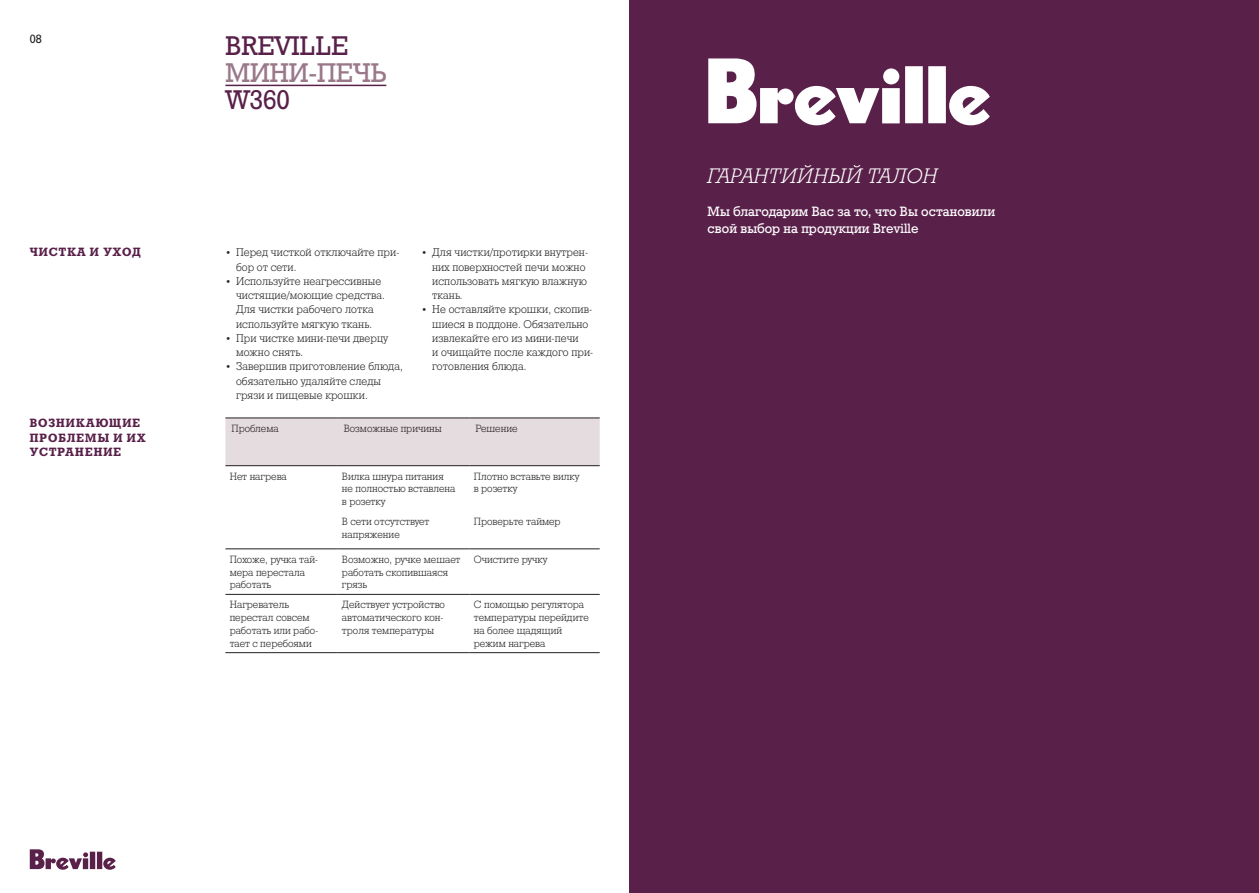
<style>
.page{position:relative;width:1259px;height:893px;background:#fff}
.page>*{position:absolute;margin:0;border:0;box-sizing:border-box;transform-origin:0 0}
.t1{font:27px "Geo Slb 712 Medium CBT";color:#592049}
.t2{font:27px "Geo Slb 712 Medium CBT";color:#997889}
.t3{font:italic 21px "Geo Slb 712 Light CBT";letter-spacing:.005em;color:#fff}
.t4{font:13.5px/16.5px "Geo Slb 712 Medium CBT";letter-spacing:.005em;color:#fff}
.t5{font:12px/14.4px "Geo Slb 712 Bold CBT";letter-spacing:.095em;color:#592049}
.t6{font:12px "Geo Slb 712 Medium CBT";color:#231f20}
.t7{font:11.25px/14.2px "Geo Slb 712 Light CBT";letter-spacing:.005em;color:#231f20}
.t8{font:10.5px/12.8px "Geo Slb 712 Light CBT";color:#231f20}
.s1{font-size:9.6px}
</style>
<div class="page">
<div style="left:629px;top:0;width:630px;height:893px;background:#592049"></div>
<svg style="left:708px;top:58px;width:282px;height:67px"></svg>
<svg style="left:30px;top:849px;width:86px;height:21px"></svg>
<hr style="left:225px;top:85px;width:161px;height:1px;background:#592049">
<div style="left:225px;top:419px;width:375px;height:46px;background:#e5dce0"></div>
<hr style="left:225px;top:652px;width:113px;height:1px;background:#231f20">
<hr style="left:338px;top:652px;width:131px;height:1px;background:#231f20">
<hr style="left:469px;top:652px;width:131px;height:1px;background:#231f20">
<hr style="left:225px;top:548px;width:113px;height:1px;background:#231f20">
<hr style="left:338px;top:548px;width:131px;height:1px;background:#231f20">
<hr style="left:469px;top:548px;width:131px;height:1px;background:#231f20">
<hr style="left:225px;top:594px;width:113px;height:1px;background:#231f20">
<hr style="left:338px;top:594px;width:131px;height:1px;background:#231f20">
<hr style="left:469px;top:594px;width:131px;height:1px;background:#231f20">
<hr style="left:225px;top:418px;width:113px;height:1px;background:#231f20">
<hr style="left:338px;top:418px;width:131px;height:1px;background:#231f20">
<hr style="left:469px;top:418px;width:131px;height:1px;background:#231f20">
<hr style="left:225px;top:465px;width:113px;height:1px;background:#231f20">
<hr style="left:338px;top:465px;width:131px;height:1px;background:#231f20">
<hr style="left:469px;top:465px;width:131px;height:1px;background:#231f20">
<p class="t6" style="left:30px;top:32px;width:13px">08</p>
<h1 class="t1" style="left:225px;top:30px;width:125px">BREVILLE</h1>
<h1 class="t2" style="left:225px;top:57px;width:162px">Мини-печь</h1>
<h1 class="t1" style="left:225px;top:84px;width:66px">W360</h1>
<h2 class="t3" style="left:707px;top:164px;width:232px">ГАРАНТИЙНЫЙ ТАЛОН</h2>
<p class="t4" style="left:707px;top:204px;width:289px">Мы благодарим Вас за то, что Вы остановили свой выбор на продукции Breville</p>
<p class="t5" style="left:30px;top:245px;width:112px">ЧИСТКА И УХОД</p>
<p class="t7" style="left:236px;top:245px;width:165px;text-indent:-11px"><span class="s1">•</span> Перед чисткой отключайте при&shy;бор от сети.</p>
<p class="t7" style="left:236px;top:274px;width:150px;text-indent:-11px"><span class="s1">•</span> Используйте неагрессивные чистящие/моющие средства.<br>Для чистки рабочего лотка используйте мягкую ткань.</p>
<p class="t7" style="left:236px;top:331px;width:154px;text-indent:-11px"><span class="s1">•</span> При чистке мини-печи дверцу можно снять.</p>
<p class="t7" style="left:236px;top:359px;width:168px;text-indent:-11px"><span class="s1">•</span> Завершив приготовление блюда, обязательно удаляйте следы грязи и пищевые крошки.</p>
<p class="t7" style="left:432px;top:245px;width:157px;text-indent:-11px"><span class="s1">•</span> Для чистки/протирки внутрен&shy;них поверхностей печи можно использовать мягкую влажную ткань.</p>
<p class="t7" style="left:432px;top:302px;width:163px;text-indent:-11px"><span class="s1">•</span> Не оставляйте крошки, скопив&shy;шиеся в поддоне. Обязательно извлекайте его из мини-печи<br>и очищайте после каждого при&shy;готовления блюда.</p>
<p class="t5" style="left:30px;top:416px;width:117px">ВОЗНИКАЮЩИЕ<br>ПРОБЛЕМЫ И ИХ<br>УСТРАНЕНИЕ</p>
<p class="t8" style="left:231px;top:422px;width:49px">Проблема</p>
<p class="t8" style="left:344px;top:422px;width:100px">Возможные причины</p>
<p class="t8" style="left:475px;top:422px;width:43px">Решение</p>
<p class="t8" style="left:230px;top:470px;width:59px">Нет нагрева</p>
<p class="t8" style="left:342px;top:470px;width:115px">Вилка шнура питания не полностью вставлена в розетку</p>
<p class="t8" style="left:474px;top:470px;width:107px">Плотно вставьте вилку в розетку</p>
<p class="t8" style="left:342px;top:515px;width:89px">В сети отсутствует напряжение</p>
<p class="t8" style="left:474px;top:515px;width:88px">Проверьте таймер</p>
<p class="t8" style="left:230px;top:553px;width:90px">Похоже, ручка тай&shy;мера перестала работать</p>
<p class="t8" style="left:342px;top:553px;width:120px">Возможно, ручке мешает работать скопившаяся грязь</p>
<p class="t8" style="left:474px;top:553px;width:75px">Очистите ручку</p>
<p class="t8" style="left:230px;top:598px;width:90px">Нагреватель перестал совсем работать или рабо&shy;тает с перебоями</p>
<p class="t8" style="left:342px;top:598px;width:104px">Действует устройство автоматического кон&shy;троля температуры</p>
<p class="t8" style="left:474px;top:598px;width:116px">С помощью регулятора температуры перейдите на более щадящий режим нагрева</p>
</div>
